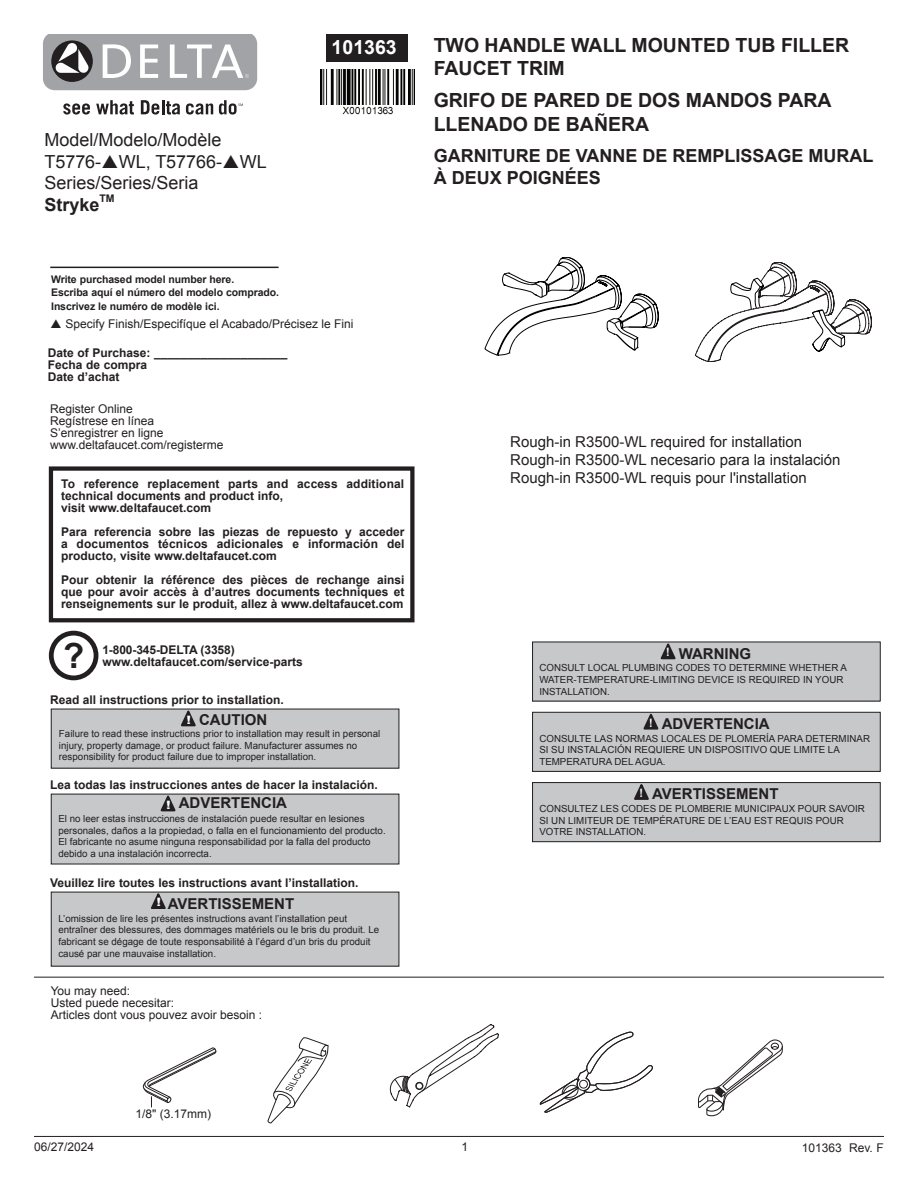
<style>
.page{position:relative;width:918px;height:1188px;background:#fff}
.page>*{position:absolute;margin:0;border:0;box-sizing:border-box;transform-origin:0 0}
.t1{font:700 34.5px "Arial";color:#231f20}
.t2{font:700 19.5px/23.4px "Arial";color:#231f20}
.t3{font:700 19.5px "Arial";color:#fff}
.t4{font:18px/21.6px "Arial";color:#231f20}
.t5{font:700 18px/21.6px "Arial";color:#231f20}
.t6{font:15px/18px "Arial";color:#231f20}
.t7{font:700 15px "Arial";color:#231f20}
.t8{font:700 12px/12px "Arial";color:#231f20}
.t9{font:12px/12px "Arial";color:#231f20}
.t10{font:700 11.55px "Arial";color:#fff;scale:1.58 1}
.t11{font:700 10.5px/13.5px "Arial";letter-spacing:-.01em;color:#231f20}
.t12{font:9.75px/11.7px "Arial";color:#231f20}
.s1{font-size:11.55px;color:#fff}
</style>
<div class="page">
<hr style="left:34px;top:1136px;width:850px;height:1px;background:#231f20">
<div style="left:326px;top:34px;width:81px;height:28px;background:#231f20"></div>
<svg style="left:43px;top:34px;width:214px;height:56px;background:#a7a8aa"></svg>
<svg style="left:63px;top:103px;width:27px;height:12px"></svg>
<svg style="left:96px;top:100px;width:38px;height:15px"></svg>
<svg style="left:141px;top:100px;width:39px;height:15px"></svg>
<svg style="left:186px;top:103px;width:27px;height:12px"></svg>
<svg style="left:219px;top:100px;width:24px;height:15px"></svg>
<svg style="left:485px;top:257px;width:173px;height:98px"></svg>
<svg style="left:695px;top:262px;width:177px;height:100px"></svg>
<img style="left:321px;top:69px;width:94px;height:46px">
<svg style="left:268px;top:1038px;width:60px;height:85px"></svg>
<svg style="left:698px;top:1040px;width:85px;height:76px"></svg>
<svg style="left:390px;top:1024px;width:109px;height:83px"></svg>
<svg style="left:143px;top:1047px;width:74px;height:60px"></svg>
<svg style="left:539px;top:1031px;width:114px;height:82px"></svg>
<hr style="left:34px;top:977px;width:850px;height:1px;background:#231f20">
<hr style="left:50px;top:267px;width:229px;height:1px;background:#231f20">
<div style="left:49px;top:631px;width:49px;height:49px;border:5px solid #231f20;border-radius:50%"></div>
<div style="left:51px;top:709px;width:348px;height:59px;background:#c7c8ca"></div>
<svg style="left:181px;top:711px;width:15px;height:15px"></svg>
<div style="left:51px;top:892px;width:348px;height:74px;background:#c7c8ca"></div>
<svg style="left:151px;top:893px;width:15px;height:16px"></svg>
<div style="left:51px;top:794px;width:348px;height:70px;background:#c7c8ca"></div>
<svg style="left:161px;top:796px;width:14px;height:15px"></svg>
<div style="left:49px;top:466px;width:366px;height:156px;border:4px solid #231f20"></div>
<div style="left:533px;top:642px;width:347px;height:59px;background:#c7c8ca"></div>
<svg style="left:661px;top:644px;width:14px;height:15px"></svg>
<div style="left:533px;top:712px;width:347px;height:59px;background:#c7c8ca"></div>
<div style="left:532px;top:712px;width:348px;height:60px;border:1px solid #231f20"></div>
<svg style="left:644px;top:714px;width:14px;height:15px"></svg>
<div style="left:533px;top:783px;width:347px;height:59px;background:#c7c8ca"></div>
<div style="left:532px;top:782px;width:348px;height:60px;border:1px solid #231f20"></div>
<svg style="left:634px;top:784px;width:15px;height:16px"></svg>
<h3 class="t4" style="left:44px;top:129px;width:224px">Model/Modelo/Modèle<br>T5776- WL, T57766- WL<br>Series/Series/Seria</h3>
<h3 class="t5" style="left:44px;top:194px;width:57px">Stryke</h3>
<p class="t11" style="left:99px;top:192px;width:17px">TM</p>
<p class="t11" style="left:51px;top:272px;width:229px">Write purchased model number here.<br>Escriba aquí el número del modelo comprado.<br>Inscrivez le numéro de modèle ici.</p>
<h2 class="t3" style="left:332px;top:34px;width:67px">101363</h2>
<p class="t9" style="left:65px;top:317px;width:290px">Specify Finish/Especifíque el Acabado/Précisez le Fini</p>
<p class="t8" style="left:48px;top:347px;width:241px">Date of Purchase: ____________________<br>Fecha de compra<br>Date d’achat</p>
<p class="t9" style="left:50px;top:403px;width:175px">Register Online<br>Regístrese en línea<br>S’enregistrer en ligne www.deltafaucet.com/registerme</p>
<p class="t8" style="left:61px;top:478px;width:345px">To reference replacement parts and access additional technical documents and product info,<br>visit www.deltafaucet.com</p>
<p class="t8" style="left:61px;top:526px;width:345px;text-align:justify">Para referencia sobre las piezas de repuesto y acceder a documentos técnicos adicionales e información del producto, visite www.deltafaucet.com</p>
<p class="t8" style="left:61px;top:574px;width:345px;text-align:justify">Pour obtenir la référence des pièces de rechange ainsi que pour avoir accès à d’autres documents techniques et renseignements sur le produit, allez à www.deltafaucet.com</p>
<h1 class="t1" style="left:63px;top:633px;width:23px">?</h1>
<p class="t8" style="left:102px;top:644px;width:134px">1-800-345-DELTA (3358)</p>
<p class="t8" style="left:102px;top:656px;width:202px">www.deltafaucet.com/service-parts</p>
<p class="t8" style="left:50px;top:695px;width:235px">Read all instructions prior to installation.</p>
<h3 class="t7" style="left:199px;top:710px;width:70px">CAUTION</h3>
<p class="t10" style="left:186px;top:712px;width:5px">!</p>
<p class="t12" style="left:59px;top:728px;width:323px">Failure to read these instructions prior to installation may result in personal injury, property damage, or product failure. Manufacturer assumes no responsibility for product failure due to improper installation.</p>
<p class="t8" style="left:50px;top:779px;width:329px">Lea todas las instrucciones antes de hacer la instalación.</p>
<h3 class="t7" style="left:179px;top:793px;width:110px">ADVERTENCIA</h3>
<p class="t10" style="left:166px;top:797px;width:5px">!</p>
<p class="t12" style="left:58px;top:813px;width:329px">El no leer estas instrucciones de instalación puede resultar en lesiones personales, daños a la propiedad, o falla en el funcionamiento del producto.<br>El fabricante no asume ninguna responsabilidad por la falla del producto debido a una instalación incorrecta.</p>
<p class="t8" style="left:50px;top:877px;width:310px">Veuillez lire toutes les instructions avant l’installation.</p>
<h3 class="t7" style="left:156px;top:893px;width:140px"><span class="s1">!</span> AVERTISSEMENT</h3>
<p class="t12" style="left:58px;top:912px;width:322px">L’omission de lire les présentes instructions avant l’installation peut entraîner des blessures, des dommages matériels ou le bris du produit. Le fabricant se dégage de toute responsabilité à l’égard d’un bris du produit causé par une mauvaise installation.</p>
<p class="t9" style="left:51px;top:985px;width:213px">You may need:<br>Usted puede necesitar:<br>Articles dont vous pouvez avoir besoin :</p>
<h2 class="t2" style="left:434px;top:34px;width:417px">TWO HANDLE WALL MOUNTED TUB FILLER<br>FAUCET TRIM</h2>
<h2 class="t2" style="left:434px;top:90px;width:399px">GRIFO DE PARED DE DOS MANDOS PARA<br>LLENADO DE BAÑERA</h2>
<h3 class="t5" style="left:434px;top:145px;width:441px">GARNITURE DE VANNE DE REMPLISSAGE MURAL<br>À DEUX POIGNÉES</h3>
<h3 class="t6" style="left:510px;top:433px;width:332px">Rough-in R3500-WL required for installation<br>Rough-in R3500-WL necesario para la instalación<br>Rough-in R3500-WL requis pour l'installation</h3>
<h3 class="t7" style="left:666px;top:644px;width:87px"><sup>!</sup> WARNING</h3>
<p class="t12" style="left:539px;top:662px;width:309px">CONSULT LOCAL PLUMBING CODES TO DETERMINE WHETHER A<br>WATER-TEMPERATURE-LIMITING DEVICE IS REQUIRED IN YOUR<br>INSTALLATION.</p>
<h3 class="t7" style="left:649px;top:714px;width:122px"><sup>!</sup> ADVERTENCIA</h3>
<p class="t12" style="left:539px;top:732px;width:332px">CONSULTE LAS NORMAS LOCALES DE PLOMERÍA PARA DETERMINAR<br>SI SU INSTALACIÓN REQUIERE UN DISPOSITIVO QUE LIMITE LA<br>TEMPERATURA DEL AGUA.</p>
<h3 class="t7" style="left:640px;top:784px;width:141px"><span class="s1">!</span> AVERTISSEMENT</h3>
<p class="t12" style="left:539px;top:803px;width:327px">CONSULTEZ LES CODES DE PLOMBERIE MUNICIPAUX POUR SAVOIR<br>SI UN LIMITEUR DE TEMPÉRATURE DE L’EAU EST REQUIS POUR<br>VOTRE INSTALLATION.</p>
<p class="t9" style="left:34px;top:1141px;width:62px">06/27/2024</p>
<p class="t9" style="left:135px;top:1108px;width:77px">1/8" (3.17mm)</p>
<p class="t9" style="left:462px;top:1140px;width:8px">1</p>
<p class="t9" style="left:802px;top:1141px;width:84px">101363 Rev. F</p>
</div>
